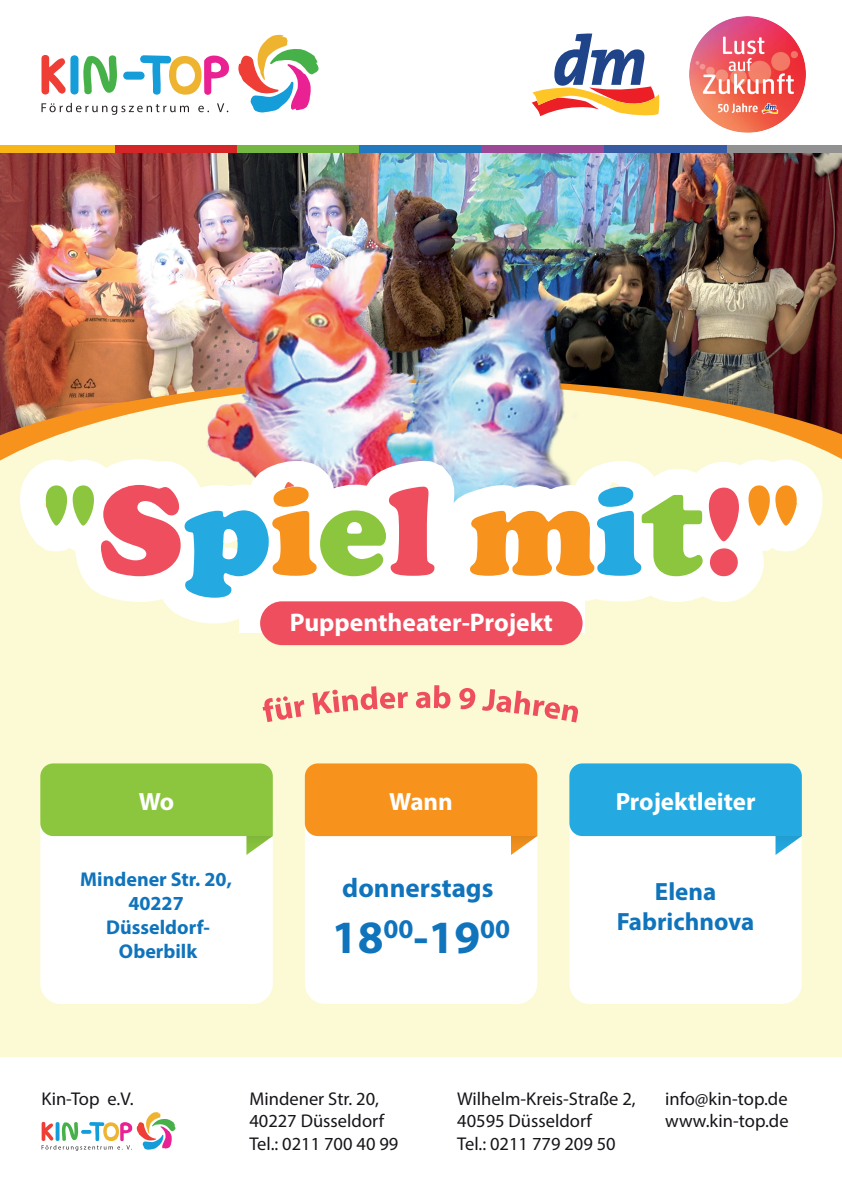
<style>
.page{position:relative;width:842px;height:1192px;background:#fff}
.page>*{position:absolute;margin:0;border:0;box-sizing:border-box;transform-origin:0 0}
.t1{font:900 131.7px "Cooper";color:#8bc63e}
.t2{font:700 46.5px "Myriad Pro";color:#1074bc}
.t3{font:700 27px "Myriad Pro";color:#1074bc}
.t4{font:700 25.55px "Myriad Pro";color:#fff}
.t5{font:700 25px "Myriad Pro";color:#fff}
.t6{font:700 25px/30px "Myriad Pro";color:#1074bc;text-align:center}
.t7{font:700 20px/24px "Myriad Pro";color:#1074bc;text-align:center}
.t8{font:18.5px/22.2px "Myriad Pro";color:#17151a}
.s1{color:#ef4e5f}
.s2{color:#24aae1}
.s3{color:#f7931d}
</style>
<div class="page">
<div style="left:0;top:147px;width:842px;height:910px;background:#fbfad5"></div>
<img style="left:0;top:149px;width:842px;height:266px">
<img style="left:154px;top:212px;width:387px;height:434px">
<img style="left:348px;top:265px;width:267px;height:175px">
<svg style="left:0;top:415px;width:161px;height:117px"></svg>
<svg style="left:29px;top:418px;width:172px;height:180px"></svg>
<svg style="left:112px;top:439px;width:138px;height:207px"></svg>
<svg style="left:201px;top:416px;width:176px;height:229px"></svg>
<svg style="left:250px;top:440px;width:206px;height:206px;background:#f8eae8"></svg>
<svg style="left:318px;top:435px;width:189px;height:119px;background:#eedbe4"></svg>
<svg style="left:399px;top:440px;width:127px;height:114px;background:#e7f1f7"></svg>
<svg style="left:526px;top:416px;width:89px;height:229px"></svg>
<svg style="left:571px;top:423px;width:70px;height:222px"></svg>
<svg style="left:641px;top:415px;width:201px;height:187px"></svg>
<div style="left:239px;top:554px;width:345px;height:79px;background:#fff"></div>
<div style="left:260px;top:601px;width:322px;height:44px;background:#ef4e5f;border-radius:22px"></div>
<svg style="left:238px;top:34px;width:81px;height:79px"></svg>
<div style="left:123px;top:72px;width:22px;height:8px;background:#149dd9;border-radius:4px"></div>
<svg style="left:41px;top:55px;width:76px;height:40px"></svg>
<svg style="left:140px;top:55px;width:89px;height:40px"></svg>
<svg style="left:42px;top:103px;width:147px;height:12px"></svg>
<svg style="left:198px;top:106px;width:11px;height:6px"></svg>
<svg style="left:217px;top:103px;width:11px;height:9px"></svg>
<svg style="left:42px;top:1112px;width:134px;height:39px"></svg>
<div style="left:237px;top:145px;width:122px;height:7px;background:#75b743"></div>
<div style="left:114px;top:145px;width:123px;height:7px;background:#d42527"></div>
<div style="left:0;top:145px;width:115px;height:7px;background:#f8b516"></div>
<div style="left:359px;top:145px;width:123px;height:7px;background:#2379be"></div>
<div style="left:604px;top:145px;width:122px;height:7px;background:#375ba2"></div>
<div style="left:727px;top:145px;width:115px;height:7px;background:#919191"></div>
<div style="left:482px;top:145px;width:122px;height:7px;background:#9b4996"></div>
<svg style="left:532px;top:33px;width:128px;height:84px"></svg>
<img style="left:690px;top:16px;width:116px;height:117px">
<div style="left:40px;top:855px;width:233px;height:149px;background:#fff"></div>
<svg style="left:40px;top:763px;width:233px;height:92px;background:#a2d165"></svg>
<div style="left:305px;top:855px;width:232px;height:149px;background:#fff"></div>
<svg style="left:305px;top:763px;width:232px;height:92px;background:#f8a84a"></svg>
<div style="left:569px;top:855px;width:233px;height:149px;background:#fff"></div>
<svg style="left:569px;top:763px;width:233px;height:92px;background:#50bbe6"></svg>
<svg style="left:263px;top:696px;width:41px;height:26px"></svg>
<svg style="left:312px;top:686px;width:96px;height:29px"></svg>
<svg style="left:416px;top:685px;width:35px;height:24px"></svg>
<svg style="left:459px;top:688px;width:17px;height:21px"></svg>
<svg style="left:482px;top:689px;width:96px;height:34px"></svg>
<h1 class="t1" style="left:41px;top:454px;width:761px">"<span class="s1">S</span><span class="s2">p</span><span class="s3">i</span>e<span class="s1">l</span> <span class="s3">m</span><span class="s2">i</span>t<span class="s1">!</span><span class="s3">"</span></h1>
<h3 class="t4" style="left:290px;top:605px;width:265px">Puppentheater-Projekt</h3>
<h3 class="t5" style="left:139px;top:785px;width:37px">Wo</h3>
<p class="t7" style="left:80px;top:867px;width:153px">Mindener Str. 20,<br>40227<br>Düsseldorf-<br>Oberbilk</p>
<h3 class="t5" style="left:389px;top:785px;width:65px">Wann</h3>
<h3 class="t3" style="left:342px;top:870px;width:153px">donnerstags</h3>
<h2 class="t2" style="left:332px;top:907px;width:180px">18<sup>00</sup>-19<sup>00</sup></h2>
<h3 class="t5" style="left:616px;top:785px;width:141px">Projektleiter</h3>
<h3 class="t6" style="left:617px;top:876px;width:139px">Elena<br>Fabrichnova</h3>
<p class="t8" style="left:42px;top:1088px;width:93px">Kin-Top e.V.</p>
<p class="t8" style="left:249px;top:1088px;width:151px">Mindener Str. 20,<br>40227 Düsseldorf<br>Tel.: 0211 700 40 99</p>
<p class="t8" style="left:457px;top:1088px;width:180px">Wilhelm-Kreis-Straße 2,<br>40595 Düsseldorf<br>Tel.: 0211 779 209 50</p>
<p class="t8" style="left:665px;top:1088px;width:125px">info@kin-top.de www.kin-top.de</p>
</div>
